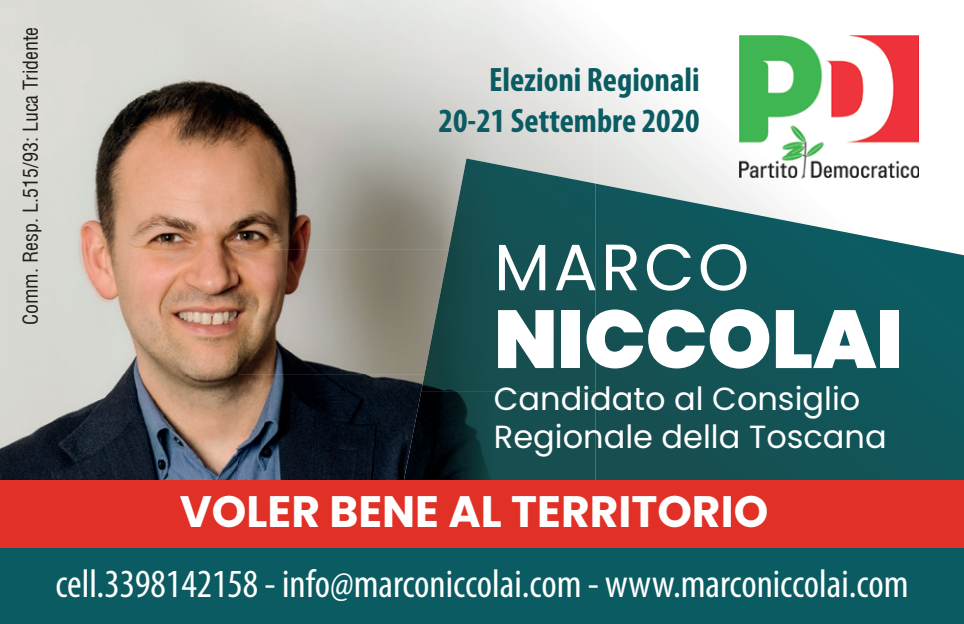
<style>
.page{position:relative;width:964px;height:624px;background:#fff}
.page>*{position:absolute;margin:0;border:0;box-sizing:border-box;transform-origin:0 0}
.t1{font:900 82px "Poppins";color:#fff}
.t2{font:65.6px "Poppins";letter-spacing:.05em;color:#fff}
.t3{font:700 44px "Poppins";color:#fff}
.t4{font:condensed 40px "Myriad Pro";color:#fff}
.t5{font:700 condensed 34px/40.8px "Myriad Pro";color:#0b5c62;text-align:right}
.t6{font:32px/38.4px "Poppins";color:#fff}
.t7{font:condensed 20px "Helvetica LT";color:#231f20}
</style>
<div class="page">
<svg style="left:595px;top:35px;width:154px;height:148px"></svg>
<img style="left:0;top:0;width:476px;height:249px">
<img style="left:0;top:249px;width:444px;height:125px">
<img style="left:0;top:374px;width:421px;height:106px">
<svg style="left:595px;top:183px;width:369px;height:297px"></svg>
<img style="left:444px;top:158px;width:151px;height:117px">
<img style="left:421px;top:275px;width:174px;height:116px">
<img style="left:399px;top:391px;width:196px;height:89px">
<img style="left:740px;top:35px;width:179px;height:144px">
<div style="left:0;top:480px;width:964px;height:68px;background:#e13025"></div>
<div style="left:0;top:548px;width:964px;height:76px;background:#0b5c62"></div>
<p class="t7" style="left:18px;top:325px;width:300px;rotate:-90deg">Comm. Resp. L.515/93: Luca Tridente</p>
<p class="t5" style="left:439px;top:60px;width:263px">Elezioni Regionali<br>20-21 Settembre 2020</p>
<h2 class="t2" style="left:494px;top:229px;width:257px">MARCO</h2>
<h1 class="t1" style="left:494px;top:292px;width:410px">NICCOLAI</h1>
<p class="t6" style="left:494px;top:379px;width:394px">Candidato al Consiglio<br>Regionale della Toscana</p>
<p class="t3" style="left:180px;top:486px;width:590px">VOLER BENE AL TERRITORIO</p>
<p class="t4" style="left:55px;top:562px;width:854px">cell.3398142158 - info@marconiccolai.com - www.marconiccolai.com</p>
</div>
